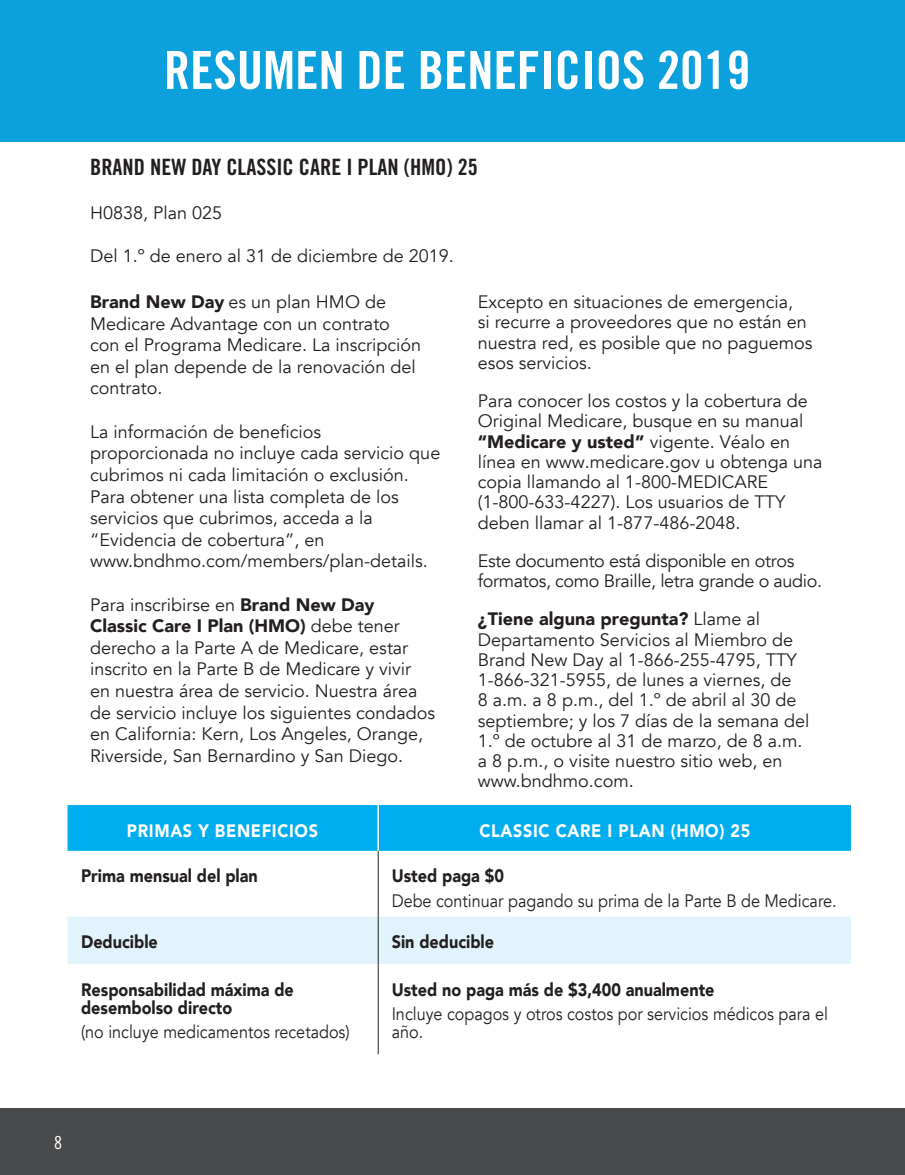
<style>
.page{position:relative;width:905px;height:1175px;background:#fff}
.page>*{position:absolute;margin:0;border:0;box-sizing:border-box;transform-origin:0 0}
.t1{font:52.5px "Trade Gothic Bold Cond Twenty";color:#fff}
.t2{font:22.5px "Trade Gothic Bold Cond Twenty";color:#231f20}
.t3{font:18px/21.6px "Avenir";color:#231f20}
.t4{font:18px/18px "Avenir";color:#231f20;scale:.9 1}
.t5{font:900 18px/18px "Avenir";color:#231f20;scale:.9 1}
.t6{font:18px/20.2px "Avenir";letter-spacing:-.02em;color:#231f20}
.t7{font:900 18px "Avenir";letter-spacing:.04em;color:#fff;scale:.9 1}
.t8{font:18px "Trade Gothic Cond Eighteen";color:#fff}
.s1{font-weight:900}
</style>
<div class="page">
<div style="left:0;top:1107px;width:904px;height:67px;background:#494a4b"></div>
<div style="left:0;top:0;width:904px;height:141px;background:#0ca0dc"></div>
<div style="left:68px;top:805px;width:782px;height:45px;background:#00aeef"></div>
<div style="left:68px;top:916px;width:782px;height:48px;background:#e1f4fc"></div>
<hr style="left:378px;top:850px;width:1px;height:66px;background:#231f20">
<hr style="left:378px;top:916px;width:1px;height:48px;background:#231f20">
<hr style="left:378px;top:964px;width:1px;height:90px;background:#231f20">
<hr style="left:377px;top:805px;width:2px;height:45px;background:#fff">
<p class="t1" style="left:164px;top:38px;width:587px">RESUMEN DE BENEFICIOS 2019</p>
<p class="t2" style="left:90px;top:154px;width:389px">BRAND NEW DAY CLASSIC CARE I PLAN (HMO) 25</p>
<p class="t3" style="left:90px;top:202px;width:134px">H0838, Plan 025</p>
<p class="t3" style="left:90px;top:245px;width:365px">Del 1.º de enero al 31 de diciembre de 2019.</p>
<p class="t3" style="left:90px;top:291px;width:333px"><span class="s1">Brand New Day</span> es un plan HMO de<br>Medicare Advantage con un contrato con el Programa Medicare. La inscripción en el plan depende de la renovación del contrato.</p>
<p class="t3" style="left:90px;top:421px;width:352px">La información de beneficios proporcionada no incluye cada servicio que cubrimos ni cada limitación o exclusión.<br>Para obtener una lista completa de los servicios que cubrimos, acceda a la “Evidencia de cobertura”, en www.bndhmo.com/members/plan-details.</p>
<p class="t3" style="left:90px;top:594px;width:347px">Para inscribirse en <span class="s1">Brand New Day Classic Care I Plan (HMO)</span> debe tener derecho a la Parte A de Medicare, estar inscrito en la Parte B de Medicare y vivir en nuestra área de servicio. Nuestra área de servicio incluye los siguientes condados en California: Kern, Los Angeles, Orange, Riverside, San Bernardino y San Diego.</p>
<p class="t3" style="left:478px;top:292px;width:336px;line-height:20.2px">Excepto en situaciones de emergencia,<br>si recurre a proveedores que no están en nuestra red, es posible que no paguemos esos servicios.</p>
<p class="t3" style="left:478px;top:391px;width:346px;line-height:20.2px">Para conocer los costos y la cobertura de Original Medicare, busque en su manual <span class="s1">“Medicare y usted”</span> vigente. Véalo en línea en www.medicare.gov u obtenga una copia llamando al 1-800-MEDICARE (1-800-633-4227). Los usuarios de TTY deben llamar al 1-877-486-2048.</p>
<p class="t6" style="left:478px;top:551px;width:346px">Este documento está disponible en otros formatos, como Braille, letra grande o audio.</p>
<p class="t3" style="left:478px;top:609px;width:333px;line-height:20.2px"><span class="s1">¿Tiene alguna pregunta?</span> Llame al Departamento Servicios al Miembro de Brand New Day al 1-866-255-4795, TTY 1-866-321-5955, de lunes a viernes, de<br>8 a.m. a 8 p.m., del 1.º de abril al 30 de septiembre; y los 7 días de la semana del 1.º de octubre al 31 de marzo, de 8 a.m. a 8 p.m., o visite nuestro sitio web, en www.bndhmo.com.</p>
<p class="t7" style="left:127px;top:815px;width:214px">PRIMAS Y BENEFICIOS</p>
<p class="t7" style="left:479px;top:815px;width:302px">CLASSIC CARE I PLAN (HMO) 25</p>
<p class="t5" style="left:81px;top:866px;width:198px">Prima mensual del plan</p>
<p class="t5" style="left:392px;top:866px;width:126px">Usted paga $0</p>
<p class="t4" style="left:392px;top:892px;width:496px">Debe continuar pagando su prima de la Parte B de Medicare.</p>
<p class="t5" style="left:81px;top:932px;width:87px">Deducible</p>
<p class="t5" style="left:392px;top:932px;width:115px">Sin deducible</p>
<p class="t5" style="left:81px;top:980px;width:238px">Responsabilidad máxima de desembolso directo</p>
<p class="t4" style="left:81px;top:1023px;width:300px">(no incluye medicamentos recetados)</p>
<p class="t5" style="left:392px;top:980px;width:360px">Usted no paga más de $3,400 anualmente</p>
<p class="t4" style="left:392px;top:1005px;width:486px">Incluye copagos y otros costos por servicios médicos para el año.</p>
<p class="t8" style="left:54px;top:1132px;width:9px">8</p>
</div>
